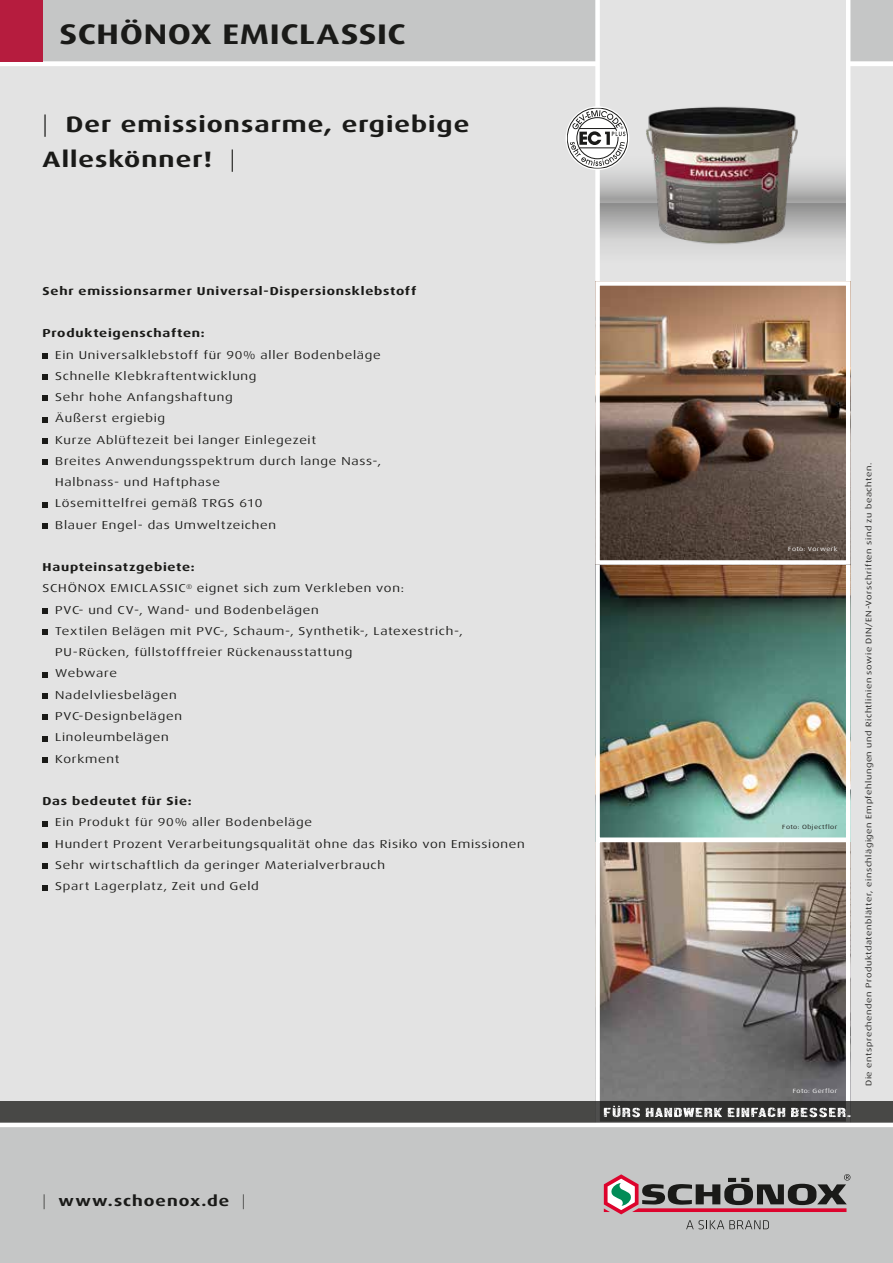
<style>
.page{position:relative;width:893px;height:1263px;background:#fff}
.page>*{position:absolute;margin:0;border:0;box-sizing:border-box;transform-origin:0 0}
.t1{font:700 28.35px "Dax Wide";letter-spacing:.02em;color:#1a1a18;scale:1.11 1}
.t2{font:700 22.35px/34.5px "Dax Wide";letter-spacing:.04em;color:#1a1a18;scale:1.11 1}
.t3{font:700 14.85px "Dax Wide";letter-spacing:.06em;color:#1a1a18;scale:1.11 1}
.t4{font:11.55px/21.3px "Dax Wide";letter-spacing:.055em;color:#1a1a18;scale:1.11 1}
.t5{font:700 11.55px "Dax Wide";letter-spacing:.06em;color:#1a1a18;scale:1.11 1}
.t6{font:8.1px "Dax Wide";letter-spacing:.065em;color:#1a1a18;scale:1.11 1}
.t7{font:6.15px "Dax Wide";letter-spacing:.065em;color:#fff;scale:1.11 1}
.t8{font:6.15px "Dax Wide";letter-spacing:.065em;color:#1a1a18;scale:1.11 1}
.s1{font-weight:300}
.s2{font-family:"Daxline Pro";font-weight:100}
</style>
<div class="page">
<div style="left:0;top:0;width:893px;height:64px;background:#c5c6c6"></div>
<div style="left:0;top:62px;width:893px;height:1063px;background:#e3e3e3"></div>
<hr style="left:0;top:62px;width:893px;height:4px;background:#fff">
<div style="left:595px;top:0;width:255px;height:281px;background:#e3e3e3"></div>
<div style="left:598px;top:201px;width:250px;height:73px;background:#dfdfdf"></div>
<div style="left:595px;top:199px;width:255px;height:77px;border:4px solid #fff"></div>
<svg style="left:600px;top:81px;width:245px;height:157px"></svg>
<div style="left:595px;top:76px;width:255px;height:167px;border:4px solid #fff"></div>
<div style="left:0;top:0;width:43px;height:62px;background:#b61c3e"></div>
<svg style="left:567px;top:108px;width:49px;height:61px"></svg>
<img style="left:600px;top:843px;width:245px;height:258px">
<div style="left:595px;top:838px;width:255px;height:288px;border:4px solid #fff"></div>
<img style="left:600px;top:286px;width:245px;height:551px">
<div style="left:595px;top:559px;width:255px;height:283px;border:4px solid #fff"></div>
<div style="left:595px;top:281px;width:255px;height:284px;border:4px solid #fff"></div>
<img style="left:616px;top:69px;width:212px;height:176px">
<svg style="left:43px;top:353px;width:5px;height:5px"></svg>
<svg style="left:43px;top:375px;width:5px;height:5px"></svg>
<svg style="left:43px;top:396px;width:5px;height:5px"></svg>
<svg style="left:43px;top:417px;width:5px;height:5px"></svg>
<svg style="left:43px;top:438px;width:5px;height:6px"></svg>
<svg style="left:43px;top:460px;width:5px;height:5px"></svg>
<svg style="left:43px;top:502px;width:5px;height:5px"></svg>
<svg style="left:43px;top:523px;width:5px;height:6px"></svg>
<svg style="left:43px;top:608px;width:5px;height:6px"></svg>
<svg style="left:43px;top:630px;width:5px;height:5px"></svg>
<svg style="left:43px;top:672px;width:5px;height:5px"></svg>
<svg style="left:43px;top:694px;width:5px;height:5px"></svg>
<svg style="left:43px;top:715px;width:5px;height:5px"></svg>
<svg style="left:43px;top:736px;width:5px;height:5px"></svg>
<svg style="left:43px;top:757px;width:5px;height:5px"></svg>
<svg style="left:43px;top:821px;width:5px;height:5px"></svg>
<svg style="left:43px;top:842px;width:5px;height:5px"></svg>
<svg style="left:43px;top:864px;width:5px;height:5px"></svg>
<svg style="left:43px;top:885px;width:5px;height:5px"></svg>
<div style="left:0;top:1127px;width:893px;height:136px;background:#c5c6c6"></div>
<svg style="left:604px;top:1174px;width:246px;height:40px"></svg>
<svg style="left:686px;top:1220px;width:83px;height:9px"></svg>
<svg style="left:0;top:1101px;width:893px;height:22px;background:#474745"></svg>
<svg style="left:646px;top:1108px;width:76px;height:9px"></svg>
<svg style="left:728px;top:1107px;width:57px;height:10px"></svg>
<svg style="left:791px;top:1108px;width:59px;height:9px"></svg>
<svg style="left:604px;top:1106px;width:36px;height:11px"></svg>
<hr style="left:0;top:1123px;width:893px;height:4px;background:#fff">
<h1 class="t1" style="left:60px;top:18px;width:314px">SCHÖNOX EMICLASSIC</h1>
<h2 class="t2" style="left:43px;top:107px;width:386px"><span class="s1">|</span> Der emissionsarme, ergiebige<br>Alleskönner! <span class="s1">|</span></h2>
<p class="t5" style="left:43px;top:284px;width:338px">Sehr emissionsarmer Universal-Dispersionsklebstoff</p>
<p class="t5" style="left:43px;top:327px;width:148px">Produkteigenschaften:</p>
<p class="t4" style="left:55px;top:344px;width:295px">Ein Universalklebstoff für 90% aller Bodenbeläge Schnelle Klebkraftentwicklung<br>Sehr hohe Anfangshaftung<br>Äußerst ergiebig<br>Kurze Ablüftezeit bei langer Einlegezeit<br>Breites Anwendungsspektrum durch lange Nass-, Halbnass- und Haftphase<br>Lösemittelfrei gemäß TRGS 610<br>Blauer Engel- das Umweltzeichen</p>
<p class="t5" style="left:43px;top:561px;width:139px">Haupteinsatzgebiete:</p>
<p class="t4" style="left:43px;top:578px;width:327px">SCHÖNOX EMICLASSIC<sup>®</sup> eignet sich zum Verkleben von:</p>
<p class="t4" style="left:55px;top:599px;width:239px">PVC- und CV-, Wand- und Bodenbelägen</p>
<p class="t4" style="left:55px;top:620px;width:369px">Textilen Belägen mit PVC-, Schaum-, Synthetik-, Latexestrich-,</p>
<p class="t4" style="left:55px;top:642px;width:269px">PU-Rücken, füllstofffreier Rückenausstattung</p>
<p class="t4" style="left:55px;top:663px;width:57px">Webware</p>
<p class="t4" style="left:55px;top:684px;width:111px">Nadelvliesbelägen</p>
<p class="t4" style="left:55px;top:705px;width:116px">PVC-Designbelägen</p>
<p class="t4" style="left:55px;top:727px;width:104px">Linoleumbelägen</p>
<p class="t4" style="left:55px;top:748px;width:59px">Korkment</p>
<p class="t5" style="left:43px;top:794px;width:136px">Das bedeutet für Sie:</p>
<p class="t4" style="left:55px;top:812px;width:424px">Ein Produkt für 90% aller Bodenbeläge<br>Hundert Prozent Verarbeitungsqualität ohne das Risiko von Emissionen Sehr wirtschaftlich da geringer Materialverbrauch<br>Spart Lagerplatz, Zeit und Geld</p>
<p class="t3" style="left:43px;top:1192px;width:184px"><span class="s2">|</span> www.schoenox.de <span class="s2">|</span></p>
<p class="t7" style="left:788px;top:545px;width:46px">Foto: Vorwerk</p>
<p class="t8" style="left:782px;top:824px;width:51px">Foto: Objectflor</p>
<p class="t7" style="left:793px;top:1087px;width:42px">Foto: Gerflor</p>
<p class="t6" style="left:864px;top:1086px;width:563px;rotate:-90deg">Die entsprechenden Produktdatenblätter, einschlägigen Empfehlungen und Richtlinien sowie DIN/EN-Vorschriften sind zu beachten.</p>
</div>
